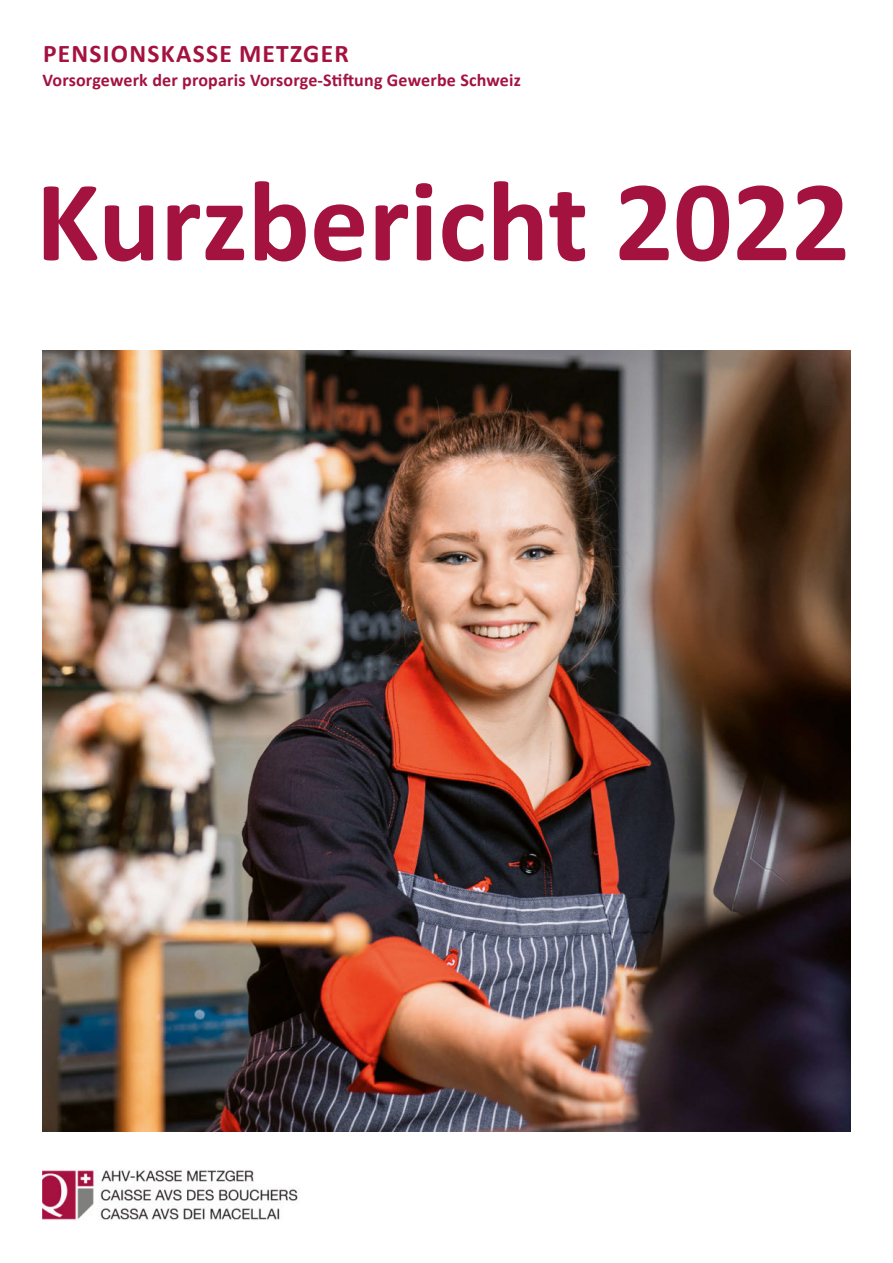
<style>
.page{position:relative;width:893px;height:1263px;background:#fff}
.page>*{position:absolute;margin:0;border:0;box-sizing:border-box;transform-origin:0 0}
._73_Titelseite_KB{font:700 116.1px "Calibri";color:#a41240}
._71_Titelseite_PK{font:700 25.5px "Calibri";letter-spacing:.05em;color:#a41240}
._72_Titelseite_PK-Zu{font:700 18px "Calibri";letter-spacing:.01em;color:#a41240}
</style>
<div class="page">
<img style="left:43px;top:1169px;width:255px;height:51px">
<img style="left:43px;top:351px;width:807px;height:780px">
<p class="_71_Titelseite_PK" style="left:43px;top:37px;width:307px">PENSIONSKASSE METZGER</p>
<p class="_72_Titelseite_PK-Zu" style="left:43px;top:68px;width:480px">Vorsorgewerk der proparis Vorsorge-Stiftung Gewerbe Schweiz</p>
<p class="_73_Titelseite_KB" style="left:36px;top:147px;width:816px">Kurzbericht 2022</p>
</div>
